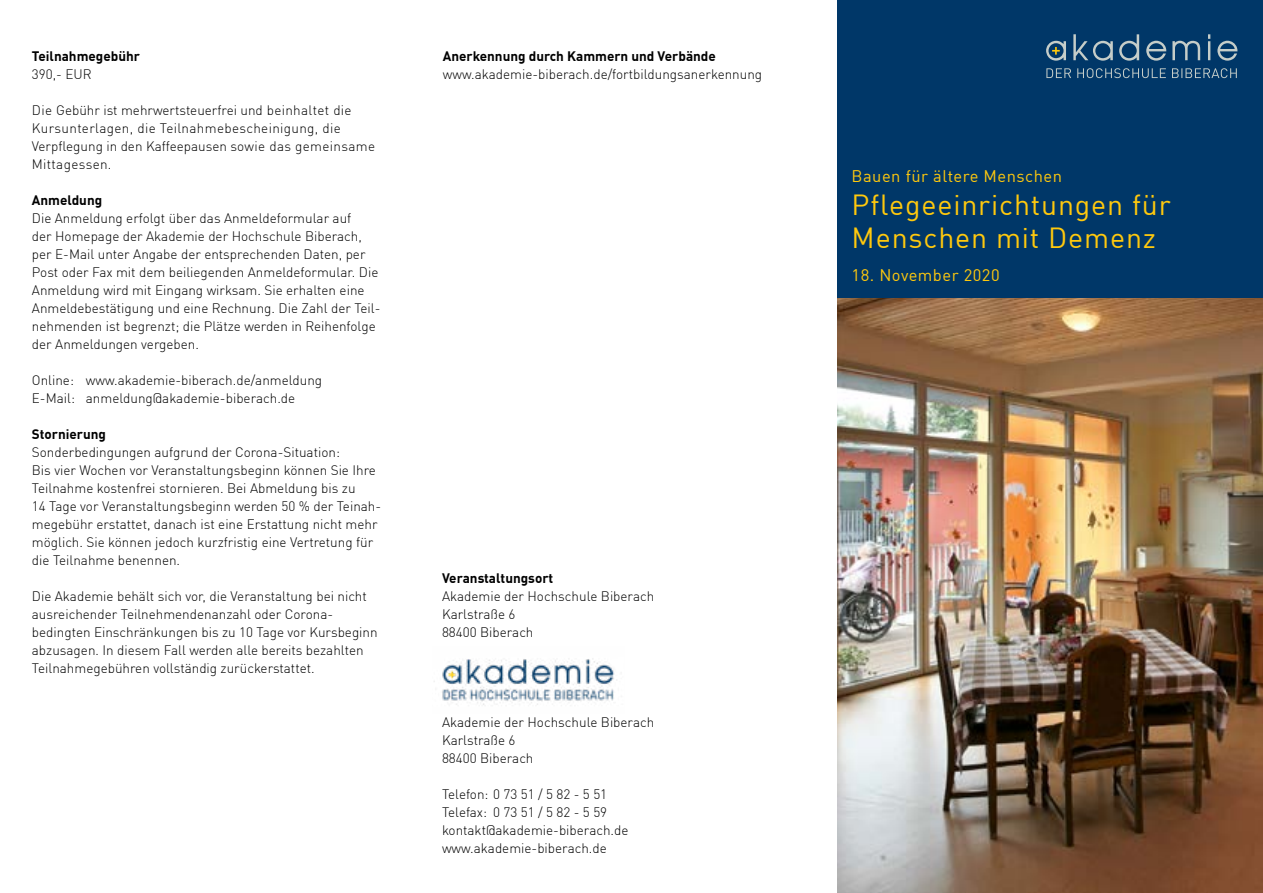
<style>
.page{position:relative;width:1263px;height:893px;background:#fff}
.page>*{position:absolute;margin:0;border:0;box-sizing:border-box;transform-origin:0 0}
.t1{font:28.5px/33px "DIN";letter-spacing:.03em;color:#ffc90d}
.t2{font:16.5px "DIN";letter-spacing:.03em;color:#ffc90d}
.t3{font:300 13.5px/18px "DIN";color:#000}
.t4{font:300 13.5px/18px "DIN";letter-spacing:.025em;color:#000}
.t5{font:700 13.5px "DIN";color:#000}
</style>
<div class="page">
<img style="left:837px;top:298px;width:426px;height:595px">
<div style="left:832px;top:0;width:431px;height:298px;background:#003768"></div>
<svg style="left:1046px;top:41px;width:20px;height:20px"></svg>
<svg style="left:1046px;top:68px;width:191px;height:10px"></svg>
<svg style="left:1073px;top:34px;width:164px;height:27px"></svg>
<div style="left:819px;top:0;width:18px;height:893px;background:#fff"></div>
<img style="left:434px;top:658px;width:181px;height:47px">
<p class="t5" style="left:32px;top:47px;width:110px">Teilnahmegebühr</p>
<p class="t3" style="left:32px;top:65px;width:61px">390,- EUR</p>
<p class="t4" style="left:32px;top:101px;width:345px">Die Gebühr ist mehrwertsteuerfrei und beinhaltet die Kursunterlagen, die Teilnahmebescheinigung, die Verpflegung in den Kaffeepausen sowie das gemeinsame Mittagessen.</p>
<p class="t5" style="left:32px;top:191px;width:72px">Anmeldung</p>
<p class="t3" style="left:32px;top:209px;width:350px">Die Anmeldung erfolgt über das Anmeldeformular auf<br>der Homepage der Akademie der Hochschule Biberach, per E-Mail unter Angabe der entsprechenden Daten, per Post oder Fax mit dem beiliegenden Anmeldeformular. Die Anmeldung wird mit Eingang wirksam. Sie erhalten eine Anmeldebestätigung und eine Rechnung. Die Zahl der Teil&shy;nehmenden ist begrenzt; die Plätze werden in Reihenfolge der Anmeldungen vergeben.</p>
<p class="t3" style="left:32px;top:371px;width:292px">Online: www.akademie-biberach.de/anmeldung<br>E-Mail: anmeldung@akademie-biberach.de</p>
<p class="t5" style="left:32px;top:425px;width:76px">Stornierung</p>
<p class="t3" style="left:32px;top:443px;width:351px">Sonderbedingungen aufgrund der Corona-Situation:<br>Bis vier Wochen vor Veranstaltungsbeginn können Sie Ihre Teilnahme kostenfrei stornieren. Bei Abmeldung bis zu<br>14 Tage vor Veranstaltungsbeginn werden 50 % der Teinah&shy;megebühr erstattet, danach ist eine Erstattung nicht mehr möglich. Sie können jedoch kurzfristig eine Vertretung für die Teilnahme benennen.</p>
<p class="t3" style="left:32px;top:587px;width:347px">Die Akademie behält sich vor, die Veranstaltung bei nicht ausreichender Teilnehmendenanzahl oder Corona&shy;bedingten Einschränkungen bis zu 10 Tage vor Kursbeginn abzusagen. In diesem Fall werden alle bereits bezahlten Teilnahmegebühren vollständig zurückerstattet.</p>
<p class="t5" style="left:443px;top:47px;width:274px">Anerkennung durch Kammern und Verbände</p>
<p class="t3" style="left:443px;top:65px;width:321px">www.akademie-biberach.de/fortbildungsanerkennung</p>
<p class="t5" style="left:442px;top:569px;width:113px">Veranstaltungsort</p>
<p class="t3" style="left:442px;top:587px;width:214px">Akademie der Hochschule Biberach<br>Karlstraße 6<br>88400 Biberach</p>
<p class="t3" style="left:442px;top:713px;width:214px">Akademie der Hochschule Biberach<br>Karlstraße 6<br>88400 Biberach</p>
<p class="t3" style="left:442px;top:785px;width:188px">Telefon: 0 73 51 / 5 82 - 5 51<br>Telefax: 0 73 51 / 5 82 - 5 59 kontakt@akademie-biberach.de www.akademie-biberach.de</p>
<p class="t2" style="left:851px;top:166px;width:212px">Bauen für ältere Menschen</p>
<h1 class="t1" style="left:851px;top:187px;width:321px">Pflegeeinrichtungen für<br>Menschen mit Demenz</h1>
<p class="t2" style="left:851px;top:265px;width:150px">18. November 2020</p>
</div>
